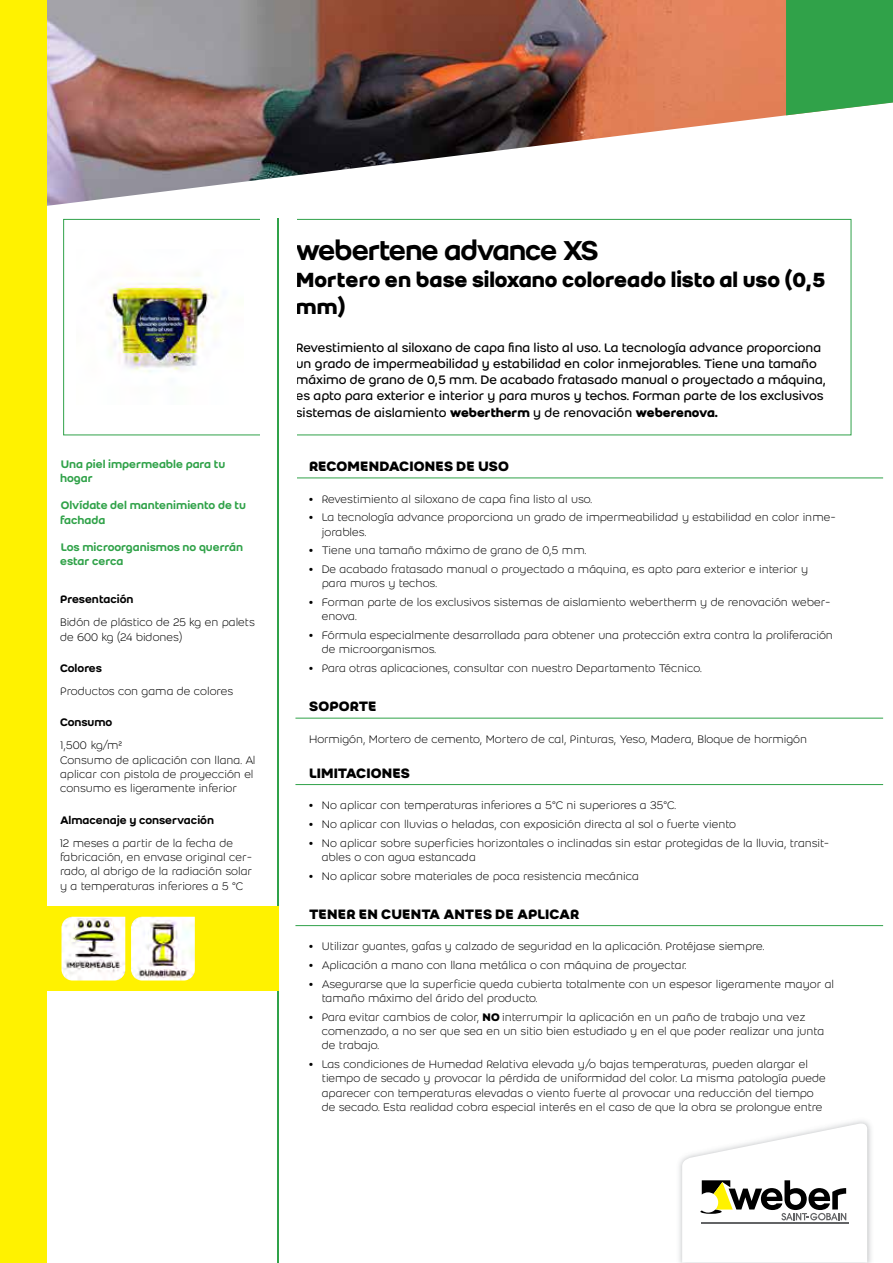
<style>
.page{position:relative;width:893px;height:1263px;background:#fff}
.page>*{position:absolute;margin:0;border:0;box-sizing:border-box;transform-origin:0 0}
.t1{font:30px "Weber Name";color:#000}
.t2{font:700 22.5px/27px "Weber";color:#000}
.t3{font:700 15px "Weber";letter-spacing:.01em;color:#000}
.t4{font:13.5px/16.2px "Weber";color:#000}
.t5{font:300 12px/14.4px "Weber";color:#000}
.t6{font:500 12px/14.4px "Weber";color:#30a249}
.t7{font:500 12px "Weber";color:#000}
.s1{font-weight:700}
</style>
<div class="page">
<hr style="left:277px;top:1075px;width:2px;height:188px;background:#30a249">
<img style="left:46px;top:0;width:743px;height:212px">
<hr style="left:295px;top:477px;width:588px;height:1px;background:#30a249">
<hr style="left:295px;top:718px;width:588px;height:1px;background:#30a249">
<hr style="left:295px;top:784px;width:588px;height:1px;background:#30a249">
<hr style="left:295px;top:925px;width:588px;height:1px;background:#30a249">
<img style="left:107px;top:273px;width:111px;height:99px">
<div style="left:63px;top:219px;width:788px;height:216px;border:1px solid #30a249"></div>
<div style="left:260px;top:218px;width:36px;height:389px;background:#fff"></div>
<hr style="left:277px;top:218px;width:2px;height:990px;background:#30a249">
<div style="left:46px;top:906px;width:233px;height:85px;background:#fff200"></div>
<img style="left:62px;top:917px;width:63px;height:63px">
<img style="left:131px;top:917px;width:64px;height:63px">
<div style="left:0;top:0;width:46px;height:1263px;background:#fff200"></div>
<div style="left:786px;top:0;width:107px;height:115px;background:#30a249"></div>
<img style="left:679px;top:1120px;width:192px;height:143px">
<svg style="left:682px;top:1122px;width:185px;height:140px"></svg>
<p class="t6" style="left:60px;top:456px;width:167px">Una piel impermeable para tu hogar</p>
<p class="t6" style="left:60px;top:498px;width:187px">Olvídate del mantenimiento de tu fachada</p>
<p class="t6" style="left:60px;top:539px;width:185px">Los microorganismos no querrán estar cerca</p>
<p class="t7" style="left:60px;top:590px;width:75px">Presentación</p>
<p class="t5" style="left:60px;top:615px;width:196px">Bidón de plástico de 25 kg en palets de 600 kg (24 bidones)</p>
<p class="t7" style="left:60px;top:659px;width:43px">Colores</p>
<p class="t5" style="left:60px;top:683px;width:175px">Productos con gama de colores</p>
<p class="t7" style="left:60px;top:713px;width:54px">Consumo</p>
<p class="t5" style="left:60px;top:738px;width:197px">1,500 kg/m²<br>Consumo de aplicación con llana. Al aplicar con pistola de proyección el consumo es ligeramente inferior</p>
<p class="t7" style="left:60px;top:811px;width:156px">Almacenaje y conservación</p>
<p class="t5" style="left:60px;top:835px;width:194px">12 meses a partir de la fecha de fabricación, en envase original cer&shy;rado, al abrigo de la radiación solar y a temperaturas inferiores a 5 °C</p>
<h1 class="t1" style="left:296px;top:228px;width:303px">webertene advance XS</h1>
<h2 class="t2" style="left:296px;top:266px;width:531px">Mortero en base siloxano coloreado listo al uso (0,5 mm)</h2>
<p class="t4" style="left:296px;top:339px;width:532px">Revestimiento al siloxano de capa fina listo al uso. La tecnología advance proporciona un grado de impermeabilidad y estabilidad en color inmejorables. Tiene una tamaño máximo de grano de 0,5 mm. De acabado fratasado manual o proyectado a máquina, es apto para exterior e interior y para muros y techos. Forman parte de los exclusivos sistemas de aislamiento <span class="s1">webertherm</span> y de renovación <span class="s1">weberenova.</span></p>
<p class="t3" style="left:309px;top:455px;width:201px">RECOMENDACIONES DE USO</p>
<p class="t5" style="left:309px;top:491px;width:285px"><span class="s1">•</span> Revestimiento al siloxano de capa fina listo al uso.</p>
<p class="t5" style="left:322px;top:510px;width:515px;text-indent:-13px"><span class="s1">•</span> La tecnología advance proporciona un grado de impermeabilidad y estabilidad en color inme&shy;jorables.</p>
<p class="t5" style="left:309px;top:543px;width:279px"><span class="s1">•</span> Tiene una tamaño máximo de grano de 0,5 mm.</p>
<p class="t5" style="left:322px;top:562px;width:488px;text-indent:-13px"><span class="s1">•</span> De acabado fratasado manual o proyectado a máquina, es apto para exterior e interior y para muros y techos.</p>
<p class="t5" style="left:322px;top:595px;width:510px;text-indent:-13px"><span class="s1">•</span> Forman parte de los exclusivos sistemas de aislamiento webertherm y de renovación weber&shy;enova.</p>
<p class="t5" style="left:322px;top:628px;width:513px;text-indent:-13px"><span class="s1">•</span> Fórmula especialmente desarrollada para obtener una protección extra contra la proliferación de microorganismos.</p>
<p class="t5" style="left:309px;top:661px;width:394px"><span class="s1">•</span> Para otras aplicaciones, consultar con nuestro Departamento Técnico.</p>
<p class="t3" style="left:309px;top:695px;width:69px">SOPORTE</p>
<p class="t5" style="left:309px;top:731px;width:500px">Hormigón, Mortero de cemento, Mortero de cal, Pinturas, Yeso, Madera, Bloque de hormigón</p>
<p class="t3" style="left:309px;top:761px;width:102px">LIMITACIONES</p>
<p class="t5" style="left:309px;top:798px;width:369px"><span class="s1">•</span> No aplicar con temperaturas inferiores a 5°C ni superiores a 35°C.</p>
<p class="t5" style="left:309px;top:816px;width:429px"><span class="s1">•</span> No aplicar con lluvias o heladas, con exposición directa al sol o fuerte viento</p>
<p class="t5" style="left:322px;top:835px;width:509px;text-indent:-13px"><span class="s1">•</span> No aplicar sobre superficies horizontales o inclinadas sin estar protegidas de la lluvia, transit&shy;ables o con agua estancada</p>
<p class="t5" style="left:309px;top:868px;width:331px"><span class="s1">•</span> No aplicar sobre materiales de poca resistencia mecánica</p>
<p class="t3" style="left:309px;top:902px;width:272px">TENER EN CUENTA ANTES DE APLICAR</p>
<p class="t5" style="left:309px;top:939px;width:457px"><span class="s1">•</span> Utilizar guantes, gafas y calzado de seguridad en la aplicación. Protéjase siempre.</p>
<p class="t5" style="left:309px;top:957px;width:379px"><span class="s1">•</span> Aplicación a mano con llana metálica o con máquina de proyectar.</p>
<p class="t5" style="left:322px;top:976px;width:514px;text-indent:-13px"><span class="s1">•</span> Asegurarse que la superficie queda cubierta totalmente con un espesor ligeramente mayor al tamaño máximo del árido del producto.</p>
<p class="t5" style="left:322px;top:1009px;width:504px;text-indent:-13px"><span class="s1">•</span> Para evitar cambios de color, <span class="s1">NO</span> interrumpir la aplicación en un paño de trabajo una vez comenzado, a no ser que sea en un sitio bien estudiado y en el que poder realizar una junta de trabajo.</p>
<p class="t5" style="left:322px;top:1057px;width:505px;text-indent:-13px"><span class="s1">•</span> Las condiciones de Humedad Relativa elevada y/o bajas temperaturas, pueden alargar el tiempo de secado y provocar la pérdida de uniformidad del color. La misma patología puede aparecer con temperaturas elevadas o viento fuerte al provocar una reducción del tiempo de secado. Esta realidad cobra especial interés en el caso de que la obra se prolongue entre</p>
</div>
